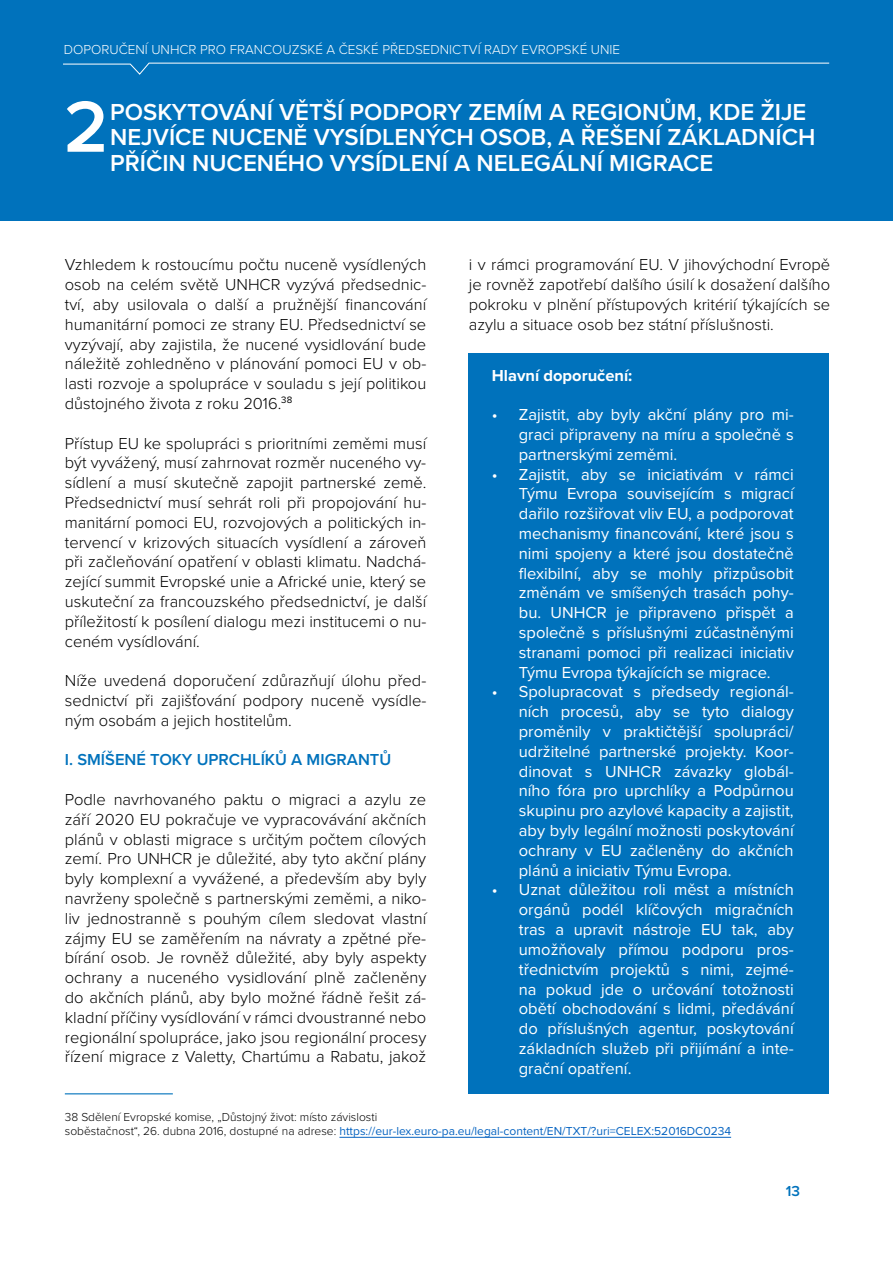
<style>
.page{position:relative;width:893px;height:1263px;background:#fff}
.page>*{position:absolute;margin:0;border:0;box-sizing:border-box;transform-origin:0 0}
.t1{font:600 75px "Proxima Nova";color:#fff}
.t2{font:600 24px/25.5px "Proxima Nova";color:#fff}
.t3{font:300 16.5px/19.8px "Proxima Nova";color:#000;text-align:justify}
.t4{font:16.5px/19.8px "Proxima Nova";color:#fff;text-align:justify}
.t5{font:600 16.5px "Proxima Nova";color:#0072bc}
.t6{font:700 16.5px "Proxima Nova";color:#fff}
.t7{font:600 15px "Proxima Nova";color:#0072bc}
.t8{font:300 13.5px "Proxima Nova";color:#fff}
.t9{font:300 12px/14.4px "Proxima Nova";color:#000}
.s1{font-weight:400;color:#0563c1}
</style>
<div class="page">
<div style="left:0;top:0;width:893px;height:220px;background:#0072bc"></div>
<svg style="left:63px;top:62px;width:767px;height:13px"></svg>
<hr style="left:65px;top:1093px;width:108px;height:1px;background:#0072bc">
<hr style="left:339px;top:1137px;width:392px;height:1px;background:#0563c1">
<div style="left:468px;top:353px;width:361px;height:740px;background:#0072bc"></div>
<p class="t8" style="left:64px;top:40px;width:558px">DOPORUČENÍ UNHCR PRO FRANCOUZSKÉ A ČESKÉ PŘEDSEDNICTVÍ RADY EVROPSKÉ UNIE</p>
<h1 class="t1" style="left:64px;top:71px;width:46px">2</h1>
<h2 class="t2" style="left:110px;top:99px;width:707px">POSKYTOVÁNÍ VĚTŠÍ PODPORY ZEMÍM A REGIONŮM, KDE ŽIJE<br>NEJVÍCE NUCENĚ VYSÍDLENÝCH OSOB, A ŘEŠENÍ ZÁKLADNÍCH</h2>
<h2 class="t2" style="left:110px;top:149px;width:605px">PŘÍČIN NUCENÉHO VYSÍDLENÍ A NELEGÁLNÍ MIGRACE</h2>
<p class="t3" style="left:65px;top:254px;width:363px">Vzhledem k rostoucímu počtu nuceně vysídlených osob na celém světě UNHCR vyzývá předsednic&shy;tví, aby usilovala o další a pružnější financování humanitární pomoci ze strany EU. Předsednictví se vyzývají, aby zajistila, že nucené vysidlování bude náležitě zohledněno v plánování pomoci EU v ob&shy;lasti rozvoje a spolupráce v souladu s její politikou důstojného života z roku 2016.<sup>38</sup></p>
<p class="t3" style="left:65px;top:432px;width:363px">Přístup EU ke spolupráci s prioritními zeměmi musí být vyvážený, musí zahrnovat rozměr nuceného vy&shy;sídlení a musí skutečně zapojit partnerské země.<br>Předsednictví musí sehrát roli při propojování hu&shy;manitární pomoci EU, rozvojových a politických in&shy;tervencí v krizových situacích vysídlení a zároveň při začleňování opatření v oblasti klimatu. Nadchá&shy;zející summit Evropské unie a Africké unie, který se uskuteční za francouzského předsednictví, je další příležitostí k posílení dialogu mezi institucemi o nu&shy;ceném vysídlování.</p>
<p class="t3" style="left:65px;top:670px;width:363px">Níže uvedená doporučení zdůrazňují úlohu před&shy;sednictví při zajišťování podpory nuceně vysídle&shy;ným osobám a jejich hostitelům.</p>
<p class="t5" style="left:65px;top:747px;width:328px">I. SMÍŠENÉ TOKY UPRCHLÍKŮ A MIGRANTŮ</p>
<p class="t3" style="left:65px;top:789px;width:363px">Podle navrhovaného paktu o migraci a azylu ze září 2020 EU pokračuje ve vypracovávání akčních plánů v oblasti migrace s určitým počtem cílových zemí. Pro UNHCR je důležité, aby tyto akční plány byly komplexní a vyvážené, a především aby byly navrženy společně s partnerskými zeměmi, a niko&shy;liv jednostranně s pouhým cílem sledovat vlastní zájmy EU se zaměřením na návraty a zpětné pře&shy;bírání osob. Je rovněž důležité, aby byly aspekty ochrany a nuceného vysidlování plně začleněny do akčních plánů, aby bylo možné řádně řešit zá&shy;kladní příčiny vysídlování v rámci dvoustranné nebo regionální spolupráce, jako jsou regionální procesy řízení migrace z Valetty, Chartúmu a Rabatu, jakož</p>
<p class="t3" style="left:469px;top:254px;width:363px">i v rámci programování EU. V jihovýchodní Evropě je rovněž zapotřebí dalšího úsilí k dosažení dalšího pokroku v plnění přístupových kritérií týkajících se azylu a situace osob bez státní příslušnosti.</p>
<p class="t6" style="left:492px;top:363px;width:142px">Hlavní doporučení:</p>
<p class="t4" style="left:519px;top:404px;width:276px;text-indent:-27px">• Zajistit, aby byly akční plány pro mi&shy;graci připraveny na míru a společně s partnerskými zeměmi.</p>
<p class="t4" style="left:519px;top:463px;width:276px;text-indent:-27px">• Zajistit, aby se iniciativám v rámci Týmu Evropa souvisejícím s migrací dařilo rozšiřovat vliv EU, a podporovat mechanismy financování, které jsou s nimi spojeny a které jsou dostatečně flexibilní, aby se mohly přizpůsobit změnám ve smíšených trasách pohy&shy;bu. UNHCR je připraveno přispět a společně s příslušnými zúčastněnými stranami pomoci při realizaci iniciativ Týmu Evropa týkajících se migrace.</p>
<p class="t4" style="left:519px;top:681px;width:276px;text-indent:-27px">• Spolupracovat s předsedy regionál&shy;ních procesů, aby se tyto dialogy proměnily v praktičtější spolupráci/ udržitelné partnerské projekty. Koor&shy;dinovat s UNHCR závazky globál&shy;ního fóra pro uprchlíky a Podpůrnou skupinu pro azylové kapacity a zajistit, aby byly legální možnosti poskytování ochrany v EU začleněny do akčních plánů a iniciativ Týmu Evropa.</p>
<p class="t4" style="left:519px;top:879px;width:276px;text-indent:-27px">• Uznat důležitou roli měst a místních orgánů podél klíčových migračních tras a upravit nástroje EU tak, aby umožňovaly přímou podporu pros&shy;třednictvím projektů s nimi, zejmé&shy;na pokud jde o určování totožnosti obětí obchodování s lidmi, předávání do příslušných agentur, poskytování základních služeb při přijímání a inte&shy;grační opatření.</p>
<p class="t9" style="left:65px;top:1109px;width:668px">38 Sdělení Evropské komise, „Důstojný život: místo závislosti<br>soběstačnost“, 26. dubna 2016, dostupné na adrese: <span class="s1">https://eur-lex.euro-pa.eu/legal-content/EN/TXT/?uri=CELEX:52016DC0234</span></p>
<p class="t7" style="left:786px;top:1180px;width:16px">13</p>
</div>
